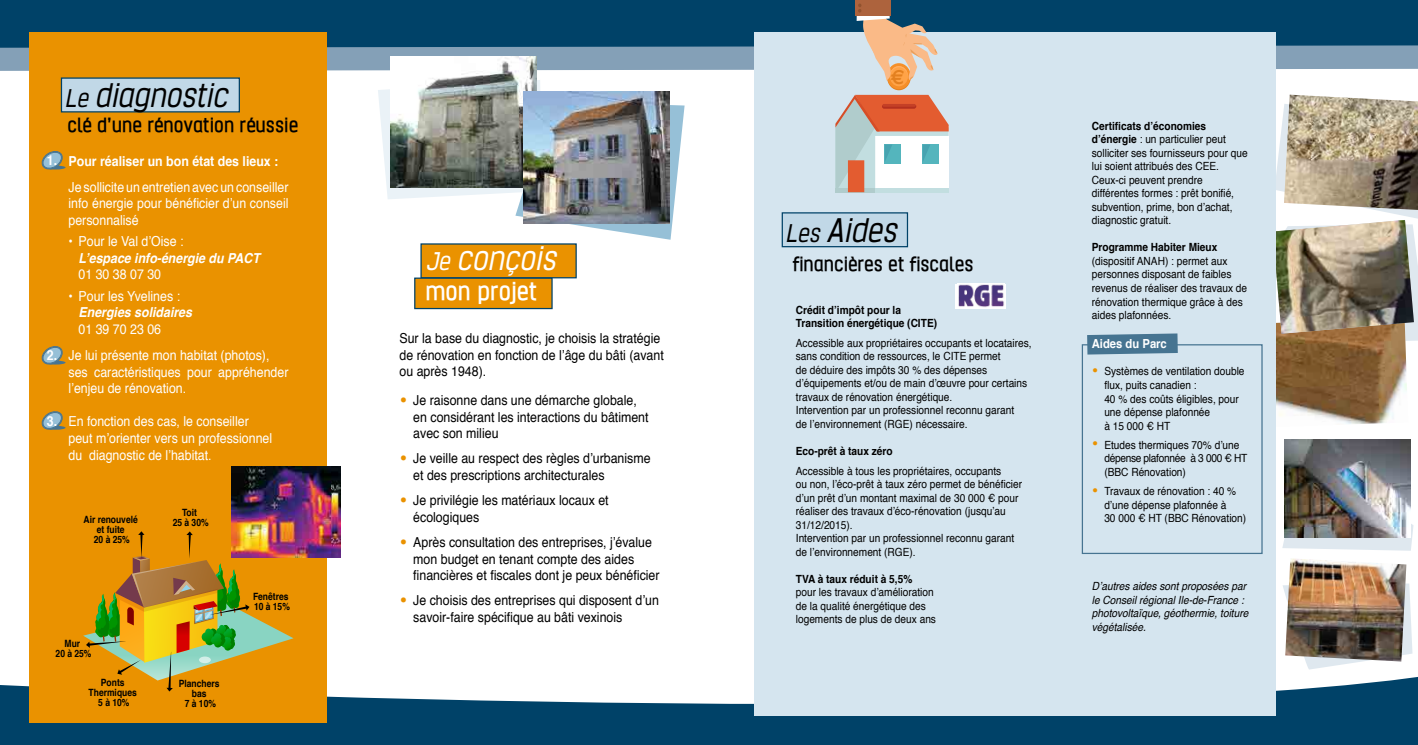
<style>
.page{position:relative;width:1418px;height:745px;background:#fff}
.page>*{position:absolute;margin:0;border:0;box-sizing:border-box;transform-origin:0 0}
.t1{font:italic 39.12px "Hurufo&Numero";color:#000;scale:.9 1}
.t2{font:italic 39.12px "Hurufo&Numero";color:#fff;scale:.9 1}
.t3{font:700 29.38px "Hurufo&Numero";color:#fff;scale:.9 1}
.t4{font:700 23.38px "Hurufo&Numero";color:#000;scale:.9 1}
.t5{font:700 20.5px "Euro Sans";color:#e3801f;scale:.9 1}
.t6{font:13.75px/16.5px "Helvetica";color:#000;scale:.9 1}
.t7{font:13.75px/16.5px "Helvetica";color:#fff;scale:.9 1}
.t8{font:italic 700 13.75px "Helvetica";color:#fff;scale:.9 1}
.t9{font:700 13.75px "Helvetica";color:#fff;scale:.9 1}
.t10{font:700 12.5px "Helvetica";color:#fff;scale:.9 1}
.t11{font:11.25px/13.5px "Helvetica";color:#000;scale:.9 1}
.t12{font:italic 11.25px/13.5px "Helvetica";color:#000;scale:.9 1}
.t13{font:700 11.25px/13.5px "Helvetica";color:#000;scale:.9 1}
.t14{font:700 10px/10px "Helvetica";color:#000;text-align:center;scale:.85 1}
.s1{font-size:29.38px}
.s2{font-size:22.5px;color:#ea9200}
.s3{font-weight:700}
.s4{font-size:18.75px;color:#ea9200}
</style>
<div class="page">
<svg style="left:1282px;top:454px;width:131px;height:96px"></svg>
<div style="left:0;top:48px;width:1417px;height:23px;background:#84a0b7"></div>
<div style="left:0;top:0;width:1417px;height:48px;background:#004268"></div>
<svg style="left:0;top:606px;width:1417px;height:138px;fill:#054568"></svg>
<img style="left:1289px;top:95px;width:128px;height:9px">
<img style="left:1285px;top:558px;width:121px;height:103px">
<img style="left:1284px;top:439px;width:126px;height:97px">
<img style="left:1275px;top:104px;width:142px;height:323px">
<img style="left:1275px;top:220px;width:138px;height:113px">
<div style="left:29px;top:32px;width:298px;height:689px;background:#ea9200"></div>
<div style="left:754px;top:32px;width:521px;height:683px;background:#d5e5ef"></div>
<img style="left:232px;top:466px;width:108px;height:90px">
<div style="left:61px;top:77px;width:179px;height:35px;background:#c1d8e7;border:1px solid #004268"></div>
<svg style="left:41px;top:151px;width:23px;height:19px"></svg>
<svg style="left:41px;top:346px;width:23px;height:19px"></svg>
<svg style="left:41px;top:411px;width:23px;height:19px"></svg>
<svg style="left:378px;top:80px;width:306px;height:159px"></svg>
<img style="left:390px;top:56px;width:146px;height:132px">
<img style="left:523px;top:91px;width:146px;height:132px">
<div style="left:420px;top:243px;width:156px;height:35px;background:#ea9200"></div>
<div style="left:414px;top:277px;width:138px;height:32px;background:#ea9200;border:1px solid #004268"></div>
<svg style="left:887px;top:64px;width:23px;height:26px"></svg>
<div style="left:887px;top:63px;width:23px;height:26px;background:#f58f29;border-radius:50%"></div>
<div style="left:889px;top:66px;width:19px;height:20px;background:#ffa347;border-radius:50%"></div>
<div style="left:855px;top:0;width:35px;height:16px;background:#ad633d"></div>
<svg style="left:856px;top:0;width:81px;height:80px"></svg>
<svg style="left:835px;top:95px;width:113px;height:97px"></svg>
<svg style="left:1087px;top:333px;width:90px;height:21px"></svg>
<svg style="left:83px;top:531px;width:210px;height:160px"></svg>
<div style="left:781px;top:212px;width:127px;height:35px;background:#c1d8e7;border:1px solid #004268"></div>
<div style="left:1081px;top:344px;width:181px;height:209px;border:1px solid #467491"></div>
<div style="left:955px;top:283px;width:51px;height:25px;background:#fff"></div>
<img style="left:958px;top:284px;width:46px;height:23px">
<p class="t9" style="left:47px;top:149px;width:13px">1.</p>
<p class="t9" style="left:47px;top:344px;width:13px">2.</p>
<p class="t9" style="left:47px;top:409px;width:13px">3.</p>
<h1 class="t1" style="left:65px;top:78px;width:182px"><span class="s1">Le</span> diagnostic</h1>
<h3 class="t4" style="left:67px;top:114px;width:258px">clé d’une rénovation réussie</h3>
<p class="t9" style="left:69px;top:150px;width:235px">Pour réaliser un bon état des lieux :</p>
<p class="t7" style="left:69px;top:179px;width:246px;text-align:justify">Je sollicite un entretien avec un conseiller info énergie pour bénéficier d’un conseil personnalisé</p>
<p class="t7" style="left:69px;top:233px;width:129px">• Pour le Val d’Oise :</p>
<p class="t8" style="left:79px;top:246px;width:203px">L’espace info-énergie du PACT</p>
<p class="t7" style="left:79px;top:266px;width:93px">01 30 38 07 30</p>
<p class="t7" style="left:69px;top:288px;width:125px">• Pour les Yvelines :</p>
<p class="t8" style="left:79px;top:301px;width:128px">Energies solidaires</p>
<p class="t7" style="left:69px;top:316px;width:225px;line-height:26.5px;text-indent:10px">01 39 70 23 06<br>Je lui présente mon habitat (photos),</p>
<p class="t7" style="left:69px;top:364px;width:246px">ses caractéristiques pour appréhender l’enjeu de rénovation.</p>
<p class="t7" style="left:69px;top:413px;width:228px">En fonction des cas, le conseiller peut m’orienter vers un professionnel du diagnostic de l’habitat.</p>
<p class="t14" style="left:83px;top:514px;width:65px">Air renouvelé et fuite<br>20 à 25%</p>
<p class="t14" style="left:173px;top:507px;width:44px">Toit<br>25 à 30%</p>
<p class="t14" style="left:253px;top:591px;width:45px;text-align:left">Fenêtres<br>10 à 15%</p>
<p class="t14" style="left:56px;top:638px;width:44px">Mur<br>20 à 25%</p>
<p class="t14" style="left:89px;top:677px;width:58px">Ponts<br>Thermiques<br>5 à 10%</p>
<p class="t14" style="left:179px;top:678px;width:49px">Planchers bas<br>7 à 10%</p>
<h1 class="t2" style="left:425px;top:241px;width:146px"><span class="s1">Je</span> conçois</h1>
<h2 class="t3" style="left:425px;top:277px;width:126px">mon projet</h2>
<p class="t6" style="left:399px;top:330px;width:295px">Sur la base du diagnostic, je choisis la stratégie de rénovation en fonction de l’âge du bâti (avant ou après 1948).</p>
<p class="t6" style="left:413px;top:392px;width:263px;text-indent:-14px"><span class="s2">•</span> Je raisonne dans une démarche globale, en considérant les interactions du bâtiment avec son milieu</p>
<p class="t6" style="left:413px;top:450px;width:265px;text-indent:-14px"><span class="s2">•</span> Je veille au respect des règles d’urbanisme et des prescriptions architecturales</p>
<p class="t6" style="left:413px;top:492px;width:219px;text-indent:-14px"><span class="s2">•</span> Je privilégie les matériaux locaux et écologiques</p>
<p class="t6" style="left:413px;top:534px;width:275px;text-indent:-14px"><span class="s2">•</span> Après consultation des entreprises, j’évalue mon budget en tenant compte des aides financières et fiscales dont je peux bénéficier</p>
<p class="t6" style="left:413px;top:592px;width:274px;text-indent:-14px"><span class="s2">•</span> Je choisis des entreprises qui disposent d’un savoir-faire spécifique au bâti vexinois</p>
<h3 class="t5" style="left:891px;top:65px;width:17px">e</h3>
<h1 class="t1" style="left:785px;top:213px;width:125px"><span class="s1">Les</span> Aides</h1>
<h3 class="t4" style="left:793px;top:254px;width:202px">financières et fiscales</h3>
<p class="t13" style="left:795px;top:303px;width:158px">Crédit d’impôt pour la<br>Transition énergétique (CITE)</p>
<p class="t11" style="left:795px;top:336px;width:263px">Accessible aux propriétaires occupants et locataires, sans condition de ressources, le CITE permet<br>de déduire des impôts 30 % des dépenses d’équipements et/ou de main d’œuvre pour certains travaux de rénovation énergétique.<br>Intervention par un professionnel reconnu garant<br>de l’environnement (RGE) nécessaire.</p>
<p class="t13" style="left:795px;top:444px;width:109px">Eco-prêt à taux zéro</p>
<p class="t11" style="left:795px;top:464px;width:253px">Accessible à tous les propriétaires, occupants<br>ou non, l’éco-prêt à taux zéro permet de bénéficier d’un prêt d’un montant maximal de 30 000 € pour réaliser des travaux d’éco-rénovation (jusqu’au 31/12/2015).<br>Intervention par un professionnel reconnu garant de l’environnement (RGE).</p>
<p class="t13" style="left:795px;top:572px;width:131px">TVA à taux réduit à 5,5%</p>
<p class="t11" style="left:795px;top:585px;width:157px">pour les travaux d’amélioration de la qualité énergétique des logements de plus de deux ans</p>
<p class="t11" style="left:1091px;top:119px;width:175px"><span class="s3">Certificats d’économies d’énergie</span> : un particulier peut solliciter ses fournisseurs pour que lui soient attribués des CEE.<br>Ceux-ci peuvent prendre différentes formes : prêt bonifié, subvention, prime, bon d’achat, diagnostic gratuit.</p>
<p class="t13" style="left:1091px;top:241px;width:141px">Programme Habiter Mieux</p>
<p class="t11" style="left:1091px;top:254px;width:174px">(dispositif ANAH) : permet aux personnes disposant de faibles revenus de réaliser des travaux de rénovation thermique grâce à des aides plafonnées.</p>
<p class="t10" style="left:1091px;top:333px;width:85px">Aides du Parc</p>
<p class="t11" style="left:1104px;top:365px;width:157px;text-indent:-12px"><span class="s4">•</span> Systèmes de ventilation double flux, puits canadien :<br>40 % des coûts éligibles, pour une dépense plafonnée<br>à 15 000 € HT</p>
<p class="t11" style="left:1104px;top:438px;width:160px;text-indent:-12px"><span class="s4">•</span> Etudes thermiques 70% d’une dépense plafonnée à 3 000 € HT (BBC Rénovation)</p>
<p class="t11" style="left:1104px;top:484px;width:159px;text-indent:-12px"><span class="s4">•</span> Travaux de rénovation : 40 % d’une dépense plafonnée à<br>30 000 € HT (BBC Rénovation)</p>
<p class="t12" style="left:1091px;top:579px;width:175px">D’autres aides sont proposées par le Conseil régional Ile-de-France : photovoltaïque, géothermie, toiture végétalisée.</p>
</div>
